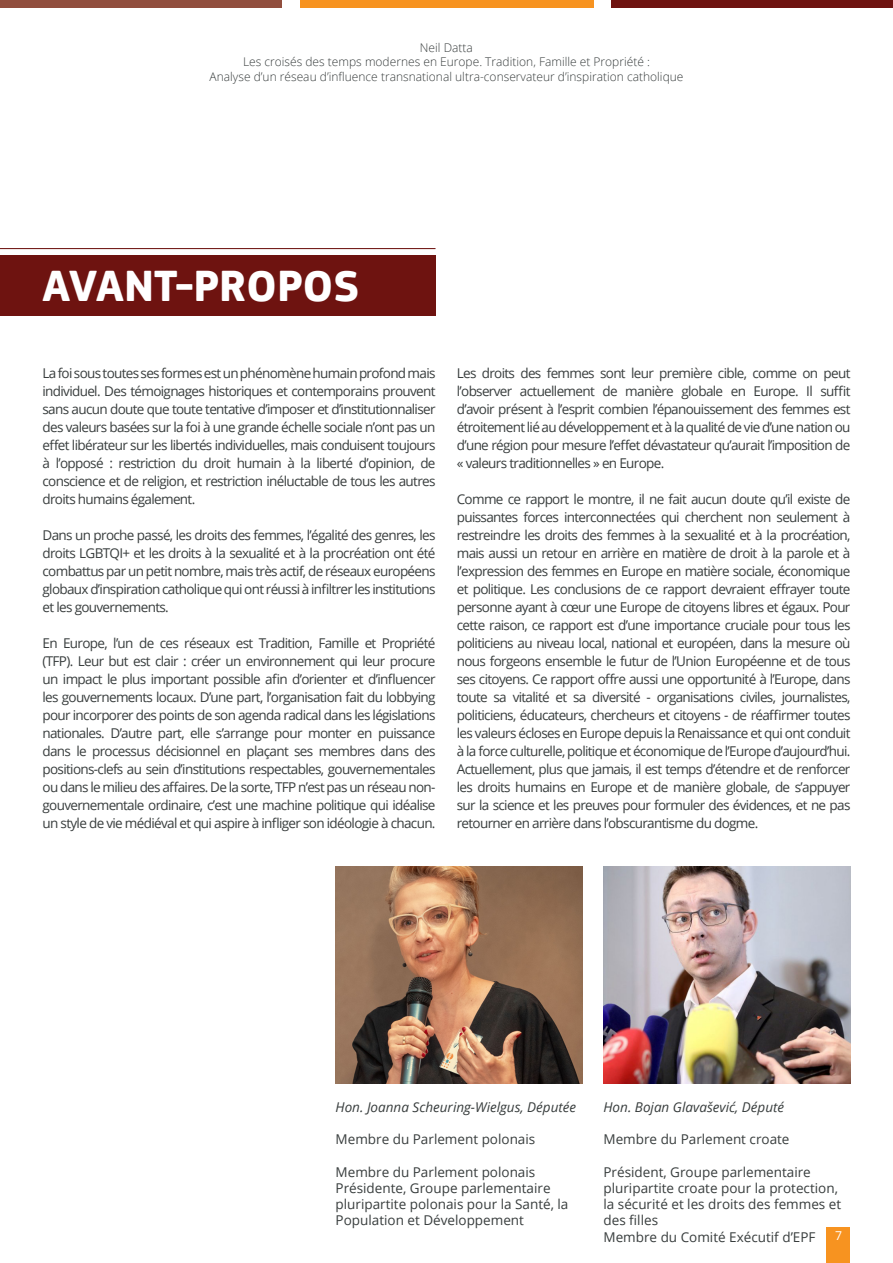
<style>
.page{position:relative;width:893px;height:1263px;background:#fff}
.page>*{position:absolute;margin:0;border:0;box-sizing:border-box;transform-origin:0 0}
.t1{font:700 45px "PF Square Sans Pro";color:#fff}
.t2{font:13.5px/18px "Open Sans";color:#383d3d;text-align:justify}
.t3{font:italic 13.5px "Open Sans";color:#383d3d}
.t4{font:12.15px "Open Sans";color:#fff}
.t5{font:300 12px/14.4px "Open Sans";color:#383d3d;text-align:center}
</style>
<div class="page">
<div style="left:0;top:0;width:282px;height:7px;background:#914e3e"></div>
<div style="left:611px;top:0;width:282px;height:7px;background:#6e1310"></div>
<div style="left:300px;top:0;width:293px;height:7px;background:#f79320"></div>
<div style="left:827px;top:1227px;width:23px;height:36px;background:#f79320"></div>
<div style="left:0;top:256px;width:435px;height:60px;background:#6e1310"></div>
<hr style="left:0;top:248px;width:435px;height:1px;background:#6e1310">
<img style="left:336px;top:866px;width:246px;height:217px">
<img style="left:603px;top:866px;width:247px;height:217px">
<p class="t5" style="left:210px;top:40px;width:475px">Neil Datta<br>Les croisés des temps modernes en Europe. Tradition, Famille et Propriété :<br>Analyse d’un réseau d’influence transnational ultra-conservateur d’inspiration catholique</p>
<p class="t1" style="left:43px;top:259px;width:319px">AVANT-PROPOS</p>
<p class="t2" style="left:43px;top:364px;width:394px">La foi sous toutes ses formes est un phénomène humain profond mais individuel. Des témoignages historiques et contemporains prouvent sans aucun doute que toute tentative d’imposer et d’institutionnaliser des valeurs basées sur la foi à une grande échelle sociale n’ont pas un effet libérateur sur les libertés individuelles, mais conduisent toujours à l’opposé : restriction du droit humain à la liberté d’opinion, de conscience et de religion, et restriction inéluctable de tous les autres droits humains également.</p>
<p class="t2" style="left:43px;top:526px;width:395px">Dans un proche passé, les droits des femmes, l’égalité des genres, les droits LGBTQI+ et les droits à la sexualité et à la procréation ont été combattus par un petit nombre, mais très actif, de réseaux européens globaux d’inspiration catholique qui ont réussi à infiltrer les institutions et les gouvernements.</p>
<p class="t2" style="left:43px;top:634px;width:394px">En Europe, l’un de ces réseaux est Tradition, Famille et Propriété (TFP). Leur but est clair : créer un environnement qui leur procure un impact le plus important possible afin d’orienter et d’influencer les gouvernements locaux. D’une part, l’organisation fait du lobbying pour incorporer des points de son agenda radical dans les législations nationales. D’autre part, elle s’arrange pour monter en puissance dans le processus décisionnel en plaçant ses membres dans des positions-clefs au sein d’institutions respectables, gouvernementales ou dans le milieu des affaires. De la sorte, TFP n’est pas un réseau non&shy;gouvernementale ordinaire, c’est une machine politique qui idéalise un style de vie médiéval et qui aspire à infliger son idéologie à chacun.</p>
<p class="t2" style="left:457px;top:364px;width:395px">Les droits des femmes sont leur première cible, comme on peut l’observer actuellement de manière globale en Europe. Il suffit d’avoir présent à l’esprit combien l’épanouissement des femmes est étroitement lié au développement et à la qualité de vie d’une nation ou d’une région pour mesure l’effet dévastateur qu’aurait l’imposition de « valeurs traditionnelles » en Europe.</p>
<p class="t2" style="left:457px;top:490px;width:395px">Comme ce rapport le montre, il ne fait aucun doute qu’il existe de puissantes forces interconnectées qui cherchent non seulement à restreindre les droits des femmes à la sexualité et à la procréation, mais aussi un retour en arrière en matière de droit à la parole et à l’expression des femmes en Europe en matière sociale, économique et politique. Les conclusions de ce rapport devraient effrayer toute personne ayant à cœur une Europe de citoyens libres et égaux. Pour cette raison, ce rapport est d’une importance cruciale pour tous les politiciens au niveau local, national et européen, dans la mesure où nous forgeons ensemble le futur de l’Union Européenne et de tous ses citoyens. Ce rapport offre aussi une opportunité à l’Europe, dans toute sa vitalité et sa diversité - organisations civiles, journalistes, politiciens, éducateurs, chercheurs et citoyens - de réaffirmer toutes les valeurs écloses en Europe depuis la Renaissance et qui ont conduit à la force culturelle, politique et économique de l’Europe d’aujourd’hui.<br>Actuellement, plus que jamais, il est temps d’étendre et de renforcer les droits humains en Europe et de manière globale, de s’appuyer sur la science et les preuves pour formuler des évidences, et ne pas retourner en arrière dans l’obscurantisme du dogme.</p>
<p class="t3" style="left:336px;top:1098px;width:242px">Hon. Joanna Scheuring-Wielgus, Députée</p>
<p class="t2" style="left:336px;top:1130px;width:201px">Membre du Parlement polonais</p>
<p class="t2" style="left:336px;top:1162px;width:201px">Membre du Parlement polonais</p>
<p class="t2" style="left:336px;top:1179px;width:234px;line-height:16.2px;text-align:left">Présidente, Groupe parlementaire pluripartite polonais pour la Santé, la<br>Population et Développement</p>
<p class="t3" style="left:603px;top:1098px;width:182px">Hon. Bojan Glavašević, Député</p>
<p class="t2" style="left:603px;top:1130px;width:188px">Membre du Parlement croate</p>
<p class="t2" style="left:603px;top:1163px;width:239px;line-height:16.2px;text-align:left">Président, Groupe parlementaire pluripartite croate pour la protection, la sécurité et les droits des femmes et des filles</p>
<p class="t2" style="left:603px;top:1227px;width:214px">Membre du Comité Exécutif d’EPF</p>
<p class="t4" style="left:835px;top:1227px;width:8px">7</p>
</div>
